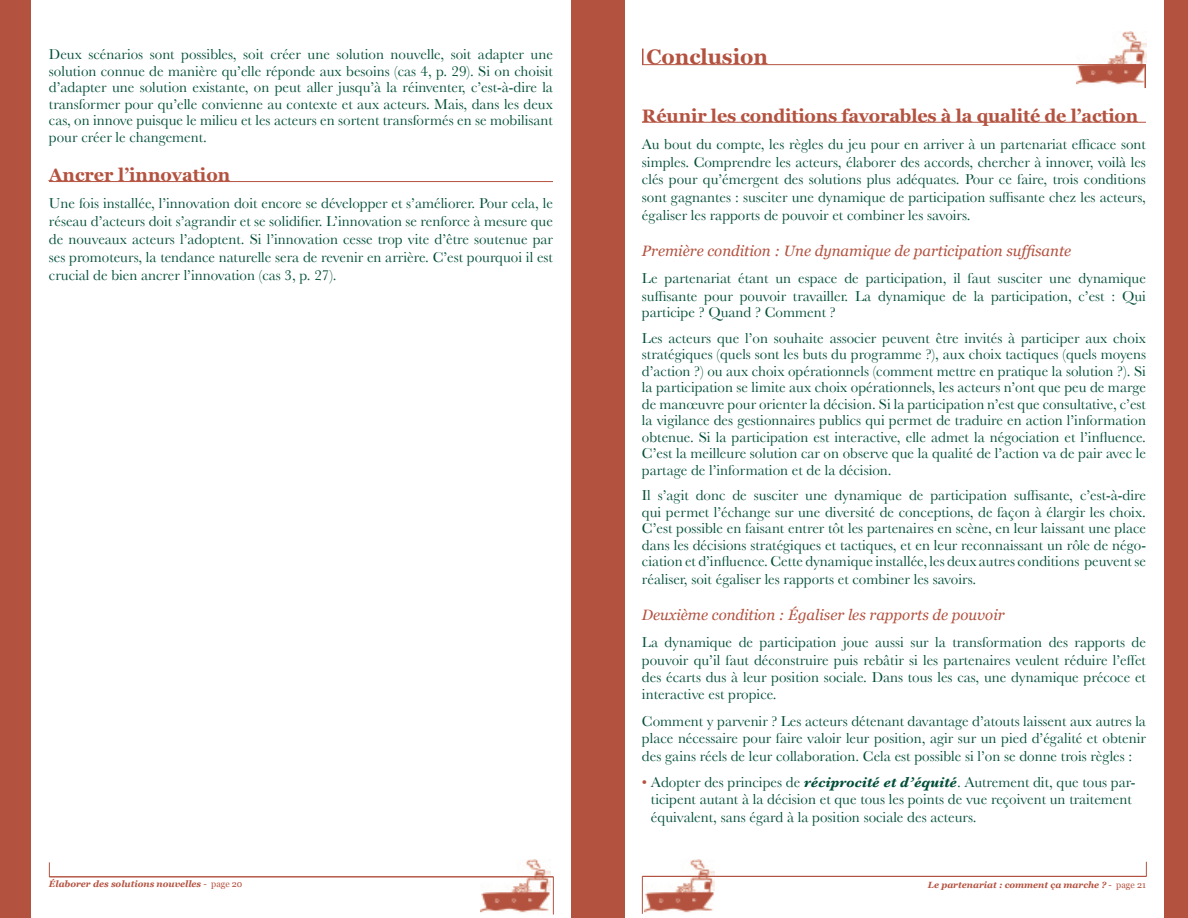
<style>
.page{position:relative;width:1188px;height:918px;background:#fff}
.page>*{position:absolute;margin:0;border:0;box-sizing:border-box;transform-origin:0 0}
.t1{font:700 21px "Georgia";color:#b45240}
.t2{font:700 18px "Georgia";letter-spacing:-.01em;color:#b45240}
.t3{font:15px/16.5px "Baskerville";color:#004e38;text-align:justify}
.t4{font:italic 15px "Georgia";color:#b45240}
.t5{font:italic 700 9px "Georgia";color:#b45240}
.s1{font-weight:400;font-style:normal}
.s2{color:#b45240}
.s3{font-weight:700;font-style:italic}
</style>
<div class="page">
<div style="left:598px;top:0;width:27px;height:918px;background:#b45240"></div>
<div style="left:571px;top:0;width:27px;height:918px;background:#b45240"></div>
<hr style="left:0;top:0;width:4px;height:918px;background:#b45240">
<div style="left:4px;top:0;width:27px;height:918px;background:#b45240"></div>
<img style="left:481px;top:859px;width:69px;height:54px">
<hr style="left:49px;top:181px;width:504px;height:1px;background:#b45240">
<hr style="left:49px;top:876px;width:504px;height:1px;background:#b45240">
<hr style="left:553px;top:877px;width:1px;height:37px;background:#b45240">
<svg style="left:49px;top:862px;width:1px;height:14px"></svg>
<div style="left:1164px;top:0;width:24px;height:918px;background:#b45240"></div>
<img style="left:1077px;top:31px;width:70px;height:54px">
<img style="left:645px;top:860px;width:69px;height:53px">
<hr style="left:1144px;top:65px;width:2px;height:23px;background:#b45240">
<svg style="left:642px;top:49px;width:1px;height:15px"></svg>
<hr style="left:642px;top:64px;width:504px;height:1px;background:#b45240">
<hr style="left:642px;top:122px;width:504px;height:1px;background:#b45240">
<hr style="left:642px;top:876px;width:504px;height:1px;background:#b45240">
<hr style="left:642px;top:876px;width:1px;height:38px;background:#b45240">
<svg style="left:1146px;top:862px;width:1px;height:14px"></svg>
<p class="t3" style="left:49px;top:46px;width:506px">Deux scénarios sont possibles, soit créer une solution nouvelle, soit adapter une solution connue de manière qu’elle réponde aux besoins (cas 4, p. 29). Si on choisit d’adapter une solution existante, on peut aller jusqu’à la réinventer, c’est-à-dire la transformer pour qu’elle convienne au contexte et aux acteurs. Mais, dans les deux cas, on innove puisque le milieu et les acteurs en sortent transformés en se mobilisant pour créer le changement.</p>
<p class="t2" style="left:49px;top:165px;width:183px">Ancrer l’innovation</p>
<p class="t3" style="left:49px;top:194px;width:506px;line-height:18px">Une fois installée, l’innovation doit encore se développer et s’améliorer. Pour cela, le réseau d’acteurs doit s’agrandir et se solidifier. L’innovation se renforce à mesure que de nouveaux acteurs l’adoptent. Si l’innovation cesse trop vite d’être soutenue par ses promoteurs, la tendance naturelle sera de revenir en arrière. C’est pourquoi il est crucial de bien ancrer l’innovation (cas 3, p. 27).</p>
<p class="t5" style="left:49px;top:879px;width:195px">Élaborer des solutions nouvelles <span class="s1">- page 20</span></p>
<h1 class="t1" style="left:646px;top:45px;width:123px">Conclusion</h1>
<p class="t2" style="left:642px;top:105px;width:498px">Réunir les conditions favorables à la qualité de l’action</p>
<p class="t3" style="left:642px;top:135px;width:505px;line-height:17.9px">Au bout du compte, les règles du jeu pour en arriver à un partenariat efficace sont simples. Comprendre les acteurs, élaborer des accords, chercher à innover, voilà les clés pour qu’émergent des solutions plus adéquates. Pour ce faire, trois conditions sont gagnantes : susciter une dynamique de participation suffisante chez les acteurs, égaliser les rapports de pouvoir et combiner les savoirs.</p>
<p class="t4" style="left:642px;top:243px;width:431px">Première condition : Une dynamique de participation suffisante</p>
<p class="t3" style="left:642px;top:270px;width:505px;line-height:17px">Le partenariat étant un espace de participation, il faut susciter une dynamique suffisante pour pouvoir travailler. La dynamique de la participation, c’est : Qui participe ? Quand ? Comment ?</p>
<p class="t3" style="left:642px;top:329px;width:506px">Les acteurs que l’on souhaite associer peuvent être invités à participer aux choix stratégiques (quels sont les buts du programme ?), aux choix tactiques (quels moyens d’action ?) ou aux choix opérationnels (comment mettre en pratique la solution ?). Si la participation se limite aux choix opérationnels, les acteurs n’ont que peu de marge de manœuvre pour orienter la décision. Si la participation n’est que consultative, c’est la vigilance des gestionnaires publics qui permet de traduire en action l’information obtenue. Si la participation est interactive, elle admet la négociation et l’influence.<br>C’est la meilleure solution car on observe que la qualité de l’action va de pair avec le partage de l’information et de la décision.</p>
<p class="t3" style="left:642px;top:487px;width:506px">Il s’agit donc de susciter une dynamique de participation suffisante, c’est-à-dire qui permet l’échange sur une diversité de conceptions, de façon à élargir les choix.<br>C’est possible en faisant entrer tôt les partenaires en scène, en leur laissant une place dans les décisions stratégiques et tactiques, et en leur reconnaissant un rôle de négo&shy;ciation et d’influence. Cette dynamique installée, les deux autres conditions peuvent se</p>
<p class="t3" style="left:642px;top:571px;width:336px">réaliser, soit égaliser les rapports et combiner les savoirs.</p>
<p class="t4" style="left:642px;top:606px;width:364px">Deuxième condition : Égaliser les rapports de pouvoir</p>
<p class="t3" style="left:642px;top:633px;width:506px;line-height:17.4px">La dynamique de participation joue aussi sur la transformation des rapports de pouvoir qu’il faut déconstruire puis rebâtir si les partenaires veulent réduire l’effet des écarts dus à leur position sociale. Dans tous les cas, une dynamique précoce et interactive est propice.</p>
<p class="t3" style="left:642px;top:712px;width:505px;line-height:17.4px">Comment y parvenir ? Les acteurs détenant davantage d’atouts laissent aux autres la place nécessaire pour faire valoir leur position, agir sur un pied d’égalité et obtenir des gains réels de leur collaboration. Cela est possible si l’on se donne trois règles :</p>
<p class="t3" style="left:651px;top:773px;width:486px;line-height:17.7px;text-align:left;text-indent:-9px"><span class="s2">•</span> Adopter des principes de <span class="s3">réciprocité et d’équité</span>. Autrement dit, que tous par&shy;ticipent autant à la décision et que tous les points de vue reçoivent un traitement équivalent, sans égard à la position sociale des acteurs.</p>
<p class="t5" style="left:928px;top:879px;width:220px">Le partenariat : comment ça marche ? <span class="s1">- page 21</span></p>
</div>
